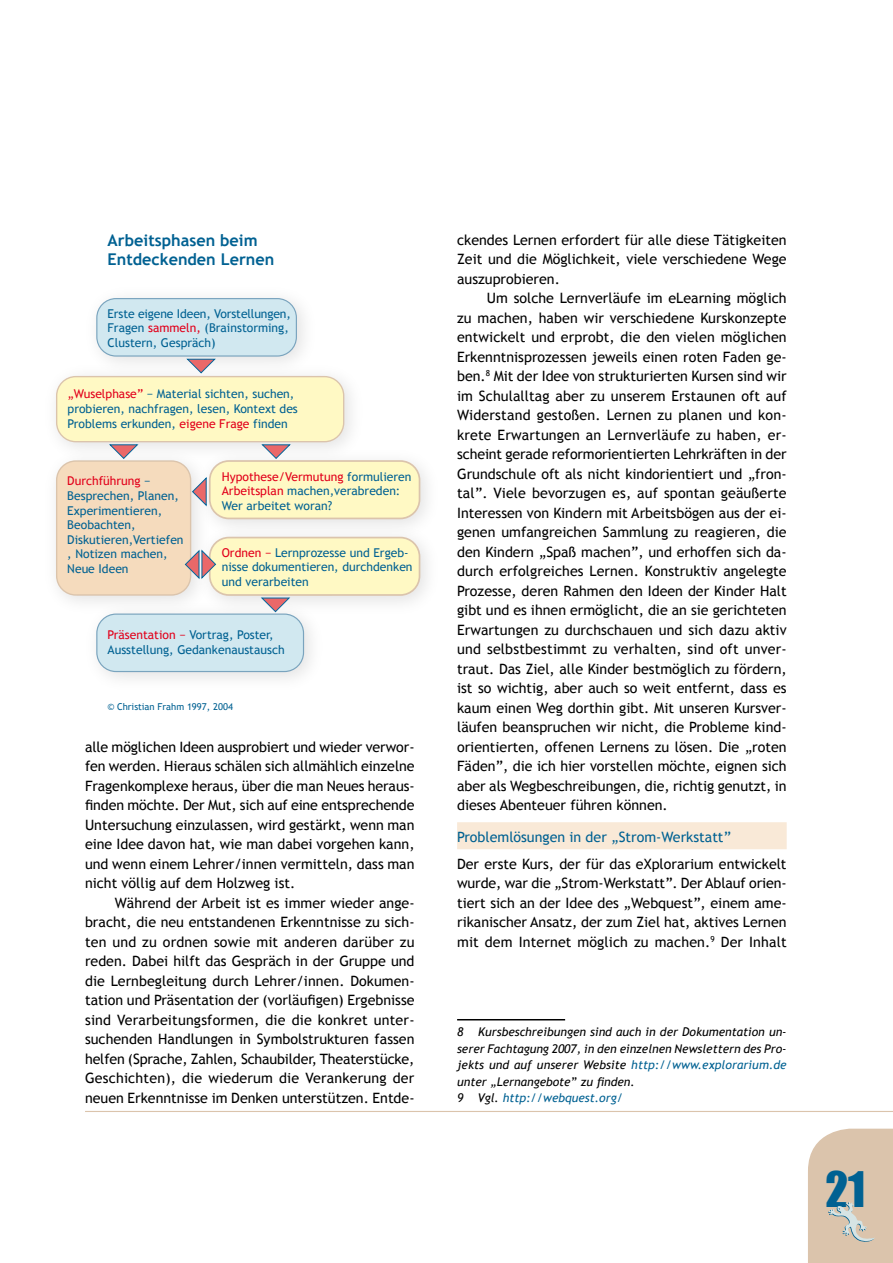
<style>
.page{position:relative;width:893px;height:1263px;background:#fff}
.page>*{position:absolute;margin:0;border:0;box-sizing:border-box;transform-origin:0 0}
.t1{font:45px "Impact";color:#006192}
.t2{font:700 16.2px/19.5px "Trebuchet MS";color:#006192}
.t3{font:14.25px/19.5px "Trebuchet MS";color:#000;text-align:justify}
.t4{font:14.25px "Trebuchet MS";color:#006192}
.t5{font:12.15px/14.5px "Trebuchet MS";color:#006192}
.t6{font:italic 12px "Trebuchet MS";color:#000}
.t7{font:italic 12px "Trebuchet MS";color:#006192}
.t8{font:9.45px "Trebuchet MS";color:#006192}
.s1{color:#e2001a}
.s2{color:#006192}
.s3{color:#000}
</style>
<div class="page">
<hr style="left:85px;top:1111px;width:808px;height:1px;background:#dbc4ac">
<svg style="left:808px;top:1129px;width:85px;height:134px"></svg>
<div style="left:457px;top:822px;width:330px;height:27px;background:#f9e9d7"></div>
<hr style="left:457px;top:1019px;width:108px;height:1px;background:#000">
<img style="left:218px;top:460px;width:209px;height:58px">
<div style="left:210px;top:461px;width:209px;height:57px;background:#fff9c4;border-radius:19px"></div>
<div style="left:209px;top:460px;width:211px;height:59px;border:2px solid #dbc4ac;border-radius:19px"></div>
<img style="left:218px;top:518px;width:209px;height:85px">
<div style="left:210px;top:538px;width:209px;height:57px;background:#fff9c4;border-radius:19px"></div>
<div style="left:209px;top:537px;width:211px;height:59px;border:2px solid #dbc4ac;border-radius:19px"></div>
<img style="left:55px;top:469px;width:163px;height:132px">
<div style="left:57px;top:461px;width:134px;height:134px;background:#f5dbbd;border-radius:19px"></div>
<div style="left:56px;top:460px;width:135px;height:136px;border:1px solid #dbc4ac;border-radius:19px"></div>
<img style="left:55px;top:375px;width:316px;height:94px">
<div style="left:57px;top:377px;width:287px;height:65px;background:#fff9c4;border-radius:19px"></div>
<div style="left:56px;top:376px;width:288px;height:66px;border:1px solid #dbc4ac;border-radius:19px"></div>
<img style="left:77px;top:298px;width:247px;height:80px">
<div style="left:97px;top:299px;width:199px;height:57px;background:#d1e8f0;border-radius:19px"></div>
<div style="left:96px;top:298px;width:201px;height:59px;border:1px solid #7aa4be;border-radius:19px"></div>
<img style="left:77px;top:594px;width:254px;height:85px">
<div style="left:97px;top:614px;width:206px;height:57px;background:#d1e8f0;border-radius:19px"></div>
<div style="left:96px;top:613px;width:208px;height:59px;border:1px solid #7aa4be;border-radius:19px"></div>
<svg style="left:192px;top:476px;width:15px;height:31px"></svg>
<svg style="left:184px;top:549px;width:32px;height:31px"></svg>
<svg style="left:186px;top:358px;width:30px;height:16px"></svg>
<svg style="left:260px;top:597px;width:31px;height:16px"></svg>
<svg style="left:261px;top:444px;width:30px;height:15px"></svg>
<svg style="left:108px;top:444px;width:30px;height:15px"></svg>
<p class="t2" style="left:108px;top:230px;width:168px">Arbeitsphasen beim<br>Entdeckenden Lernen</p>
<p class="t5" style="left:108px;top:306px;width:185px">Erste eigene Ideen, Vorstellungen,<br>Fragen <span class="s1">sammeln,</span> (Brainstorming,<br>Clustern, Gespräch)</p>
<p class="t5" style="left:68px;top:387px;width:232px"><span class="s1">„Wuselphase”</span> − Material sichten, suchen, probieren, nachfragen, lesen, Kontext des<br>Problems erkunden, <span class="s1">eigene Frage</span> finden</p>
<p class="t5" style="left:67px;top:474px;width:118px"><span class="s1">Durchführung</span> −<br>Besprechen, Planen,<br>Experimentieren,<br>Beobachten,<br>Diskutieren,Vertiefen , Notizen machen,<br>Neue Ideen</p>
<p class="t5" style="left:222px;top:469px;width:191px"><span class="s1">Hypothese/Vermutung</span> formulieren<br><span class="s1">Arbeitsplan</span> machen,verabreden:<br>Wer arbeitet woran?</p>
<p class="t5" style="left:222px;top:545px;width:192px"><span class="s1">Ordnen −</span> Lernprozesse und Ergeb&shy;nisse dokumentieren, durchdenken und verarbeiten</p>
<p class="t5" style="left:108px;top:628px;width:179px"><span class="s1">Präsentation −</span> Vortrag, Poster,<br>Ausstellung, Gedankenaustausch</p>
<p class="t8" style="left:108px;top:701px;width:127px">© Christian Frahm 1997, 2004</p>
<p class="t3" style="left:85px;top:737px;width:331px">alle möglichen Ideen ausprobiert und wieder verwor&shy;fen werden. Hieraus schälen sich allmählich einzelne Fragenkomplexe heraus, über die man Neues heraus&shy;finden möchte. Der Mut, sich auf eine entsprechende Untersuchung einzulassen, wird gestärkt, wenn man eine Idee davon hat, wie man dabei vorgehen kann, und wenn einem Lehrer/innen vermitteln, dass man nicht völlig auf dem Holzweg ist.</p>
<p class="t3" style="left:85px;top:893px;width:331px;text-indent:30px">Während der Arbeit ist es immer wieder ange&shy;bracht, die neu entstandenen Erkenntnisse zu sich&shy;ten und zu ordnen sowie mit anderen darüber zu reden. Dabei hilft das Gespräch in der Gruppe und die Lernbegleitung durch Lehrer/innen. Dokumen&shy;tation und Präsentation der (vorläufigen) Ergebnisse sind Verarbeitungsformen, die die konkret unter&shy;suchenden Handlungen in Symbolstrukturen fassen helfen (Sprache, Zahlen, Schaubilder, Theaterstücke, Geschichten), die wiederum die Verankerung der neuen Erkenntnisse im Denken unterstützen. Entde-</p>
<p class="t3" style="left:457px;top:230px;width:331px">ckendes Lernen erfordert für alle diese Tätigkeiten Zeit und die Möglichkeit, viele verschiedene Wege auszuprobieren.</p>
<p class="t3" style="left:457px;top:288px;width:331px;text-indent:30px">Um solche Lernverläufe im eLearning möglich zu machen, haben wir verschiedene Kurskonzepte entwickelt und erprobt, die den vielen möglichen Erkenntnisprozessen jeweils einen roten Faden ge&shy;ben. Mit der Idee von strukturierten Kursen sind wir im Schulalltag aber zu unserem Erstaunen oft auf Widerstand gestoßen. Lernen zu planen und kon&shy;krete Erwartungen an Lernverläufe zu haben, er&shy;scheint gerade reformorientierten Lehrkräften in der Grundschule oft als nicht kindorientiert und „fron&shy;tal”. Viele bevorzugen es, auf spontan geäußerte Interessen von Kindern mit Arbeitsbögen aus der ei&shy;genen umfangreichen Sammlung zu reagieren, die den Kindern „Spaß machen”, und erhoffen sich da&shy;durch erfolgreiches Lernen. Konstruktiv angelegte Prozesse, deren Rahmen den Ideen der Kinder Halt gibt und es ihnen ermöglicht, die an sie gerichteten Erwartungen zu durchschauen und sich dazu aktiv und selbstbestimmt zu verhalten, sind oft unver&shy;traut. Das Ziel, alle Kinder bestmöglich zu fördern, ist so wichtig, aber auch so weit entfernt, dass es kaum einen Weg dorthin gibt. Mit unseren Kursver&shy;läufen beanspruchen wir nicht, die Probleme kind&shy;orientierten, offenen Lernens zu lösen. Die „roten Fäden”, die ich hier vorstellen möchte, eignen sich aber als Wegbeschreibungen, die, richtig genutzt, in dieses Abenteuer führen können.</p>
<p class="t4" style="left:457px;top:828px;width:275px">Problemlösungen in der „Strom-Werkstatt”</p>
<p class="t3" style="left:457px;top:854px;width:331px">Der erste Kurs, der für das eXplorarium entwickelt wurde, war die „Strom-Werkstatt”. Der Ablauf orien&shy;tiert sich an der Idee des „Webquest”, einem ame&shy;rikanischer Ansatz, der zum Ziel hat, aktives Lernen mit dem Internet möglich zu machen. Der Inhalt</p>
<p class="t6" style="left:478px;top:1025px;width:310px">Kursbeschreibungen sind auch in der Dokumentation un-</p>
<p class="t6" style="left:457px;top:1041px;width:331px">serer Fachtagung 2007, in den einzelnen Newslettern des Pro-</p>
<p class="t6" style="left:457px;top:1058px;width:331px">jekts und auf unserer Website <span class="s2">http://www.explorarium.de</span></p>
<p class="t6" style="left:457px;top:1074px;width:179px">unter „Lernangebote” zu finden.</p>
<p class="t7" style="left:478px;top:1091px;width:147px"><span class="s3">Vgl.</span> http://webquest.org/</p>
<h1 class="t1" style="left:826px;top:1162px;width:41px">21</h1>
</div>
